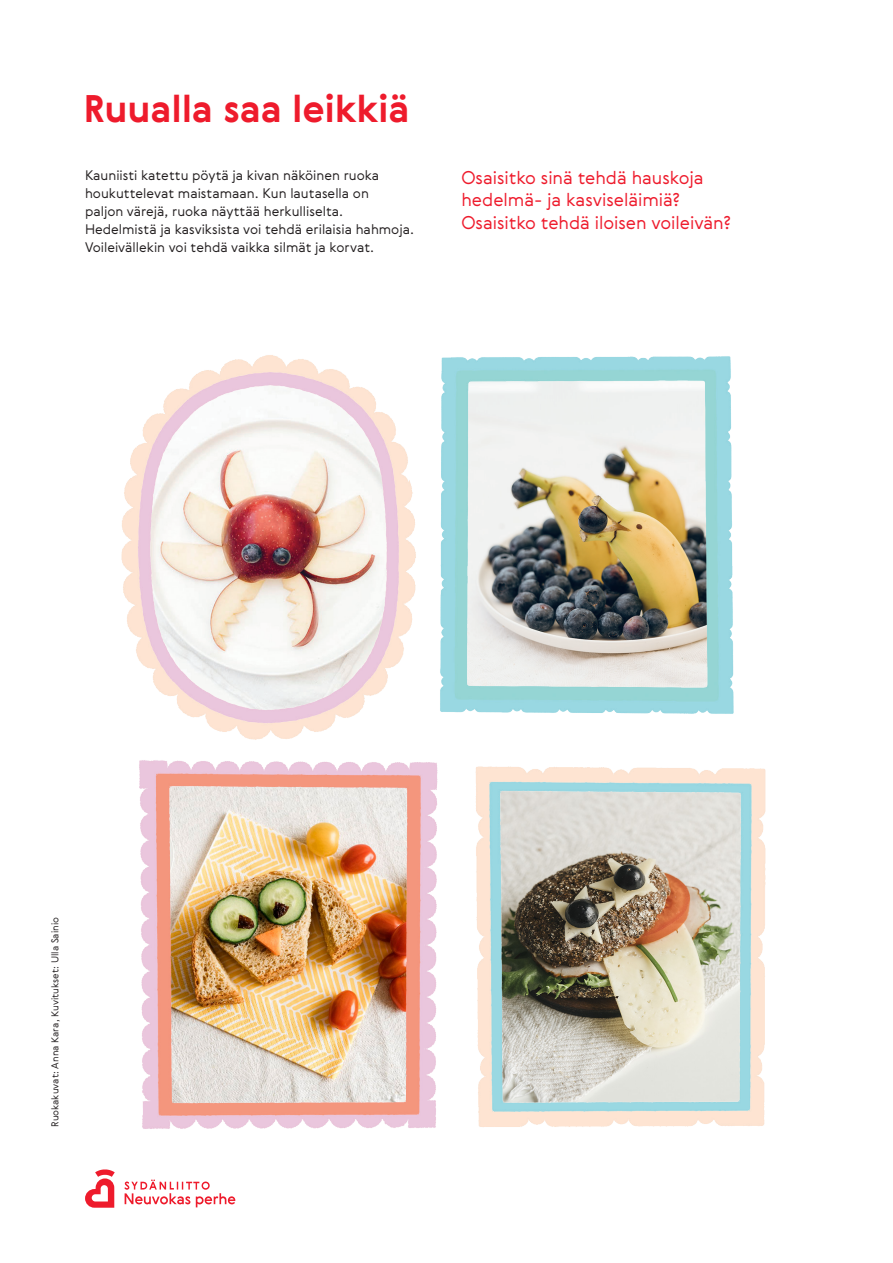
<style>
.page{position:relative;width:893px;height:1263px;background:#fff}
.page>*{position:absolute;margin:0;border:0;box-sizing:border-box;transform-origin:0 0}
.otsikot{font:700 37.5px "Gerbera";letter-spacing:-.005em;color:#ee1b2c}
.punaiset_tehtävissä{font:300 18px/22.5px "Gerbera";letter-spacing:-.005em;color:#ee1b2c}
.leipis{font:300 13.5px/18px "Gerbera";color:#231f20}
.krediitit{font:300 9.75px "Gerbera";color:#231f20}
</style>
<div class="page">
<img style="left:121px;top:355px;width:645px;height:774px">
<svg style="left:85px;top:1169px;width:150px;height:39px"></svg>
<p class="otsikot" style="left:84px;top:83px;width:328px">Ruualla saa leikkiä</p>
<p class="leipis" style="left:85px;top:166px;width:331px">Kauniisti katettu pöytä ja kivan näköinen ruoka houkuttelevat maistamaan. Kun lautasella on<br>paljon värejä, ruoka näyttää herkulliselta.<br>Hedelmistä ja kasviksista voi tehdä erilaisia hahmoja.<br>Voileivällekin voi tehdä vaikka silmät ja korvat.</p>
<p class="punaiset_tehtävissä" style="left:461px;top:166px;width:272px">Osaisitko sinä tehdä hauskoja hedelmä- ja kasviseläimiä?<br>Osaisitko tehdä iloisen voileivän?</p>
<p class="krediitit" style="left:48px;top:1127px;width:211px;rotate:-90deg">Ruokakuvat: Anna Kara, Kuvitukset: Ulla Sainio</p>
</div>
